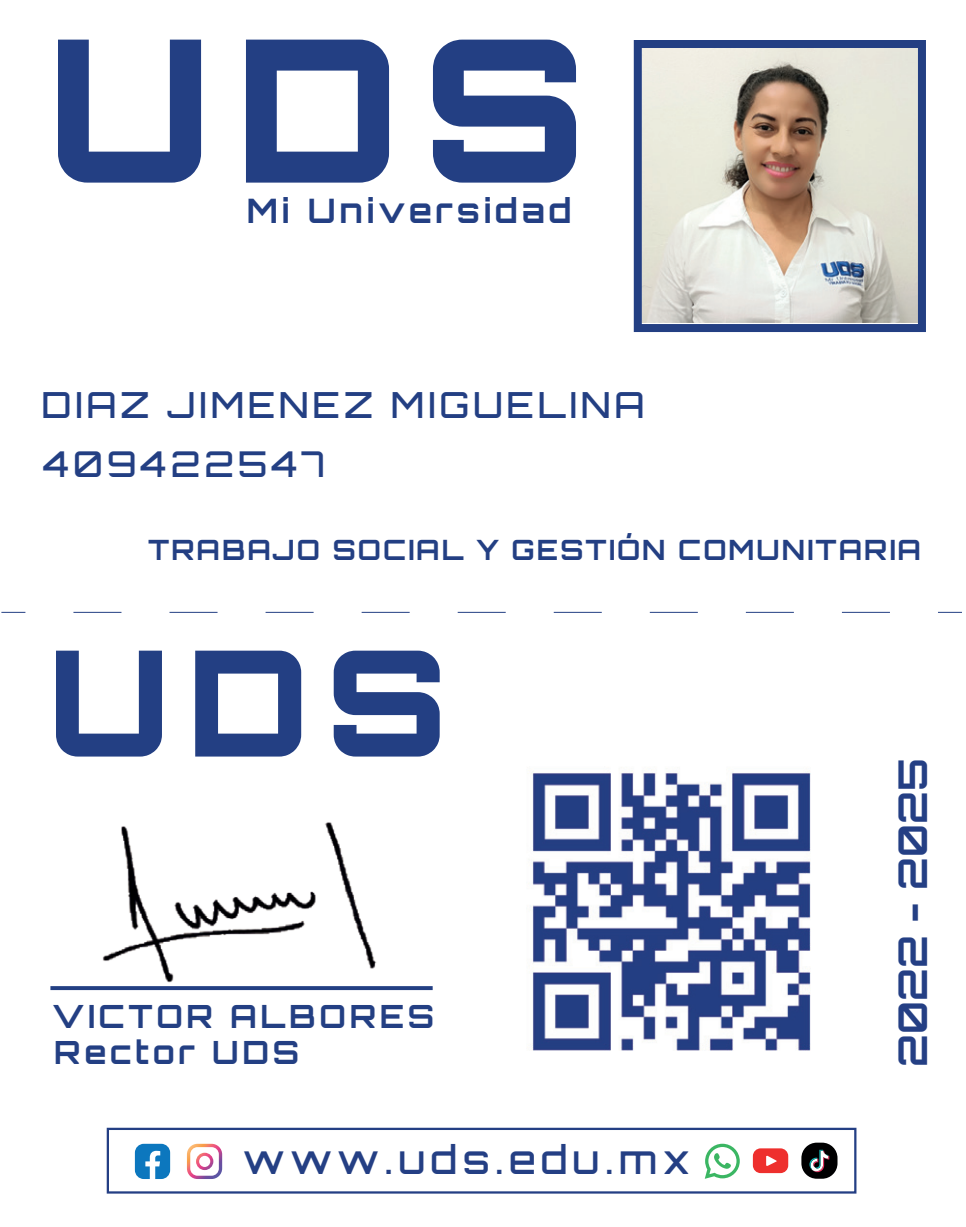
<style>
.page{position:relative;width:966px;height:1227px;background:#fff}
.page>*{position:absolute;margin:0;border:0;box-sizing:border-box;transform-origin:0 0}
.t1{font:700 39.6px "Orbitron";color:#243f84}
.t2{font:500 39.2px "Orbitron";letter-spacing:.135em;color:#243f84}
.t3{font:500 36px "Orbitron";letter-spacing:.1em;color:#233f83}
.t4{font:500 35.6px "Orbitron";letter-spacing:.115em;color:#233f83}
.t5{font:700 33.6px "Orbitron";letter-spacing:.115em;color:#233f83}
.t6{font:700 32px/36px "Orbitron";letter-spacing:.115em;color:#233f83}
.t7{font:700 28px "Orbitron";letter-spacing:.075em;color:#233f83}
</style>
<div class="page">
<img style="left:642px;top:49px;width:274px;height:273px">
<div style="left:633px;top:40px;width:292px;height:292px;border:8px solid #233f83"></div>
<svg style="left:58px;top:40px;width:143px;height:143px"></svg>
<svg style="left:246px;top:40px;width:143px;height:143px"></svg>
<svg style="left:433px;top:40px;width:143px;height:143px"></svg>
<svg style="left:56px;top:651px;width:106px;height:105px"></svg>
<svg style="left:195px;top:651px;width:106px;height:105px"></svg>
<svg style="left:334px;top:651px;width:105px;height:105px"></svg>
<div style="left:50px;top:986px;width:382px;height:4px;border:2px solid #233f83"></div>
<img style="left:94px;top:822px;width:288px;height:169px">
<svg style="left:187px;top:1144px;width:35px;height:35px"></svg>
<svg style="left:704px;top:1144px;width:35px;height:35px"></svg>
<svg style="left:752px;top:1148px;width:36px;height:25px"></svg>
<div style="left:107px;top:1128px;width:749px;height:65px;border:2px solid #243f84"></div>
<div style="left:801px;top:1143px;width:36px;height:36px;background:#000001;border-radius:15px"></div>
<svg style="left:809px;top:1150px;width:20px;height:22px"></svg>
<img style="left:531px;top:770px;width:280px;height:281px">
<svg style="left:1px;top:612px;width:24px;height:1px"></svg>
<svg style="left:73px;top:612px;width:817px;height:1px"></svg>
<svg style="left:938px;top:612px;width:23px;height:1px"></svg>
<svg style="left:135px;top:1144px;width:35px;height:35px"></svg>
<p class="t5" style="left:247px;top:191px;width:326px">Mi Universidad</p>
<p class="t3" style="left:41px;top:382px;width:604px">DIAZ JIMENEZ MIGUELINA</p>
<p class="t4" style="left:43px;top:442px;width:283px">409422547</p>
<p class="t7" style="left:148px;top:533px;width:774px">TRABAJO SOCIAL Y GESTIÓN COMUNITARIA</p>
<p class="t6" style="left:52px;top:998px;width:383px">VICTOR ALBORES<br>Rector UDS</p>
<h2 class="t2" style="left:243px;top:1135px;width:448px">www.uds.edu.mx</h2>
<h1 class="t1" style="left:888px;top:1067px;width:310px;rotate:-90deg">2022 - 2025</h1>
</div>
